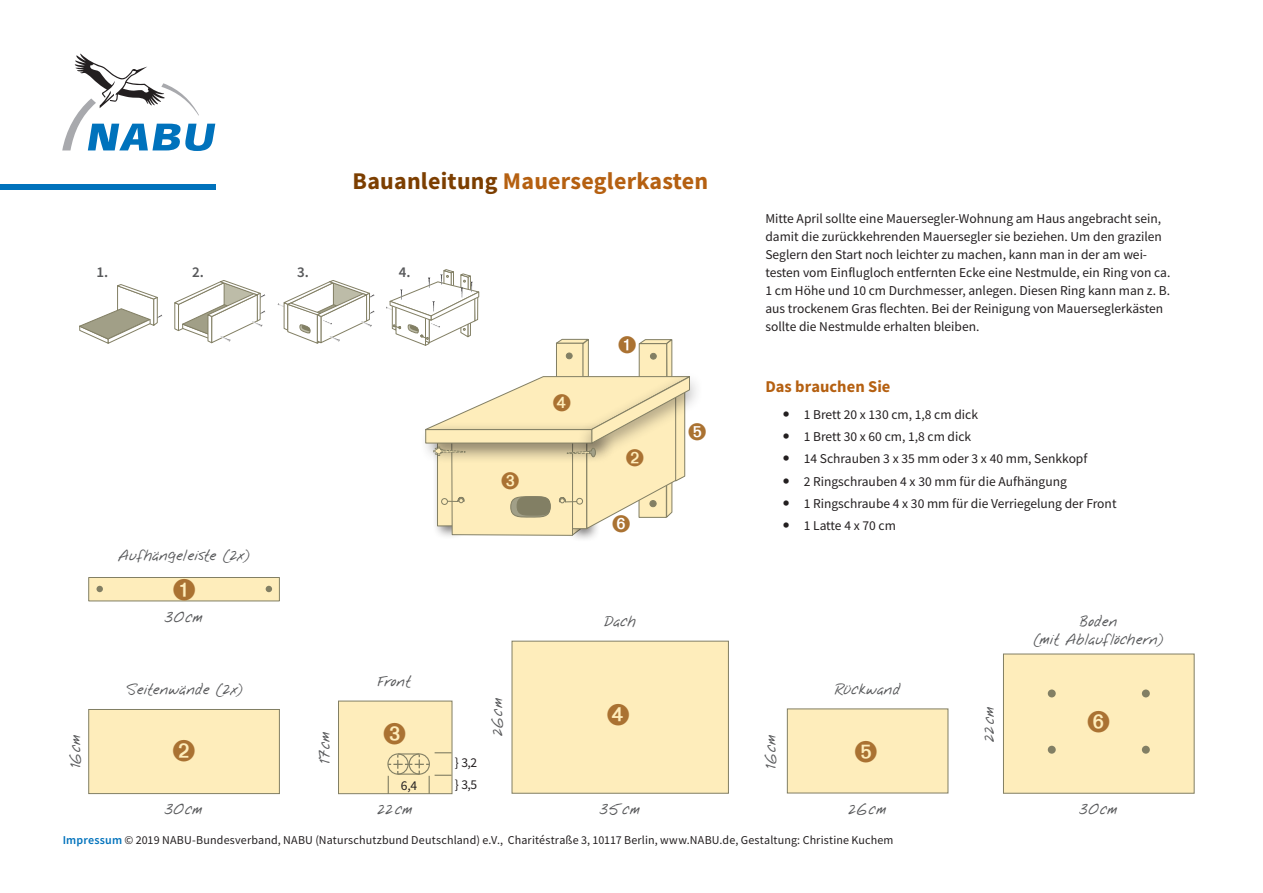
<style>
.page{position:relative;width:1263px;height:893px;background:#fff}
.page>*{position:absolute;margin:0;border:0;box-sizing:border-box;transform-origin:0 0}
.Überschrift-3{font:700 24px "Source Sans Pro";letter-spacing:.01em;color:#b56011}
.Überschrift-4{font:700 16.5px "Source Sans Pro";letter-spacing:.005em;color:#b56011}
.t1{font:600 15px "Source Sans Pro";color:#57585a}
.Fließtext_ohne_Einsc{font:13.5px/18px "Source Sans Pro";color:#231f20}
.Maßangaben{font:13.5px/18px "Nabu Note";letter-spacing:-.015em;color:#57585a;text-align:center}
.Body{font:12px "Source Sans Pro";letter-spacing:.01em;color:#231f20}
.s1{color:#7c3e00}
.s2{font-weight:600;color:#0072bc}
</style>
<div class="page">
<svg style="left:62px;top:54px;width:153px;height:97px"></svg>
<div style="left:0;top:184px;width:215px;height:6px;background:#0072bc"></div>
<div style="left:1003px;top:653px;width:191px;height:141px;background:#feedbb;border:1px solid #827f64"></div>
<div style="left:88px;top:709px;width:192px;height:85px;background:#feedbb;border:1px solid #827f64"></div>
<div style="left:511px;top:641px;width:218px;height:153px;background:#feedbb;border:1px solid #827f64"></div>
<div style="left:787px;top:708px;width:161px;height:85px;background:#feedbb"></div>
<div style="left:1048px;top:689px;width:8px;height:8px;background:#827f64;border-radius:50%"></div>
<div style="left:1142px;top:689px;width:8px;height:8px;background:#827f64;border-radius:50%"></div>
<div style="left:1048px;top:746px;width:8px;height:8px;background:#827f64;border-radius:50%"></div>
<div style="left:1142px;top:746px;width:8px;height:8px;background:#827f64;border-radius:50%"></div>
<div style="left:88px;top:577px;width:192px;height:24px;background:#feedbb;border:1px solid #827f64"></div>
<svg style="left:266px;top:586px;width:6px;height:6px"></svg>
<div style="left:96px;top:586px;width:7px;height:6px;background:#827f64;border-radius:50%"></div>
<div style="left:338px;top:701px;width:114px;height:93px;background:#feedbb;border:1px solid #827f64"></div>
<hr style="left:388px;top:764px;width:41px;height:1px;background:#827f64">
<div style="left:391px;top:757px;width:14px;height:14px;border:2px solid #feedbb;border-radius:50%"></div>
<div style="left:412px;top:757px;width:14px;height:14px;border:2px solid #feedbb;border-radius:50%"></div>
<svg style="left:388px;top:776px;width:1px;height:18px"></svg>
<svg style="left:429px;top:775px;width:23px;height:19px"></svg>
<svg style="left:435px;top:752px;width:17px;height:1px"></svg>
<div style="left:387px;top:753px;width:22px;height:22px;border:1px solid #827f64;border-radius:50%"></div>
<div style="left:409px;top:753px;width:21px;height:22px;border:1px solid #827f64;border-radius:50%"></div>
<svg style="left:397px;top:753px;width:23px;height:21px"></svg>
<hr style="left:398px;top:773px;width:21px;height:2px;background:#827f64">
<div style="left:567px;top:436px;width:34px;height:107px;background:#231f20;opacity:.6"></div>
<svg style="left:79px;top:284px;width:83px;height:60px"></svg>
<svg style="left:174px;top:280px;width:91px;height:63px"></svg>
<svg style="left:278px;top:280px;width:97px;height:64px"></svg>
<svg style="left:174px;top:578px;width:21px;height:22px"></svg>
<svg style="left:386px;top:269px;width:310px;height:267px"></svg>
<p class="Überschrift-3" style="left:353px;top:165px;width:357px"><span class="s1">Bauanleitung</span> Mauerseglerkasten</p>
<p class="t1" style="left:96px;top:262px;width:13px">1.</p>
<p class="t1" style="left:192px;top:262px;width:13px">2.</p>
<p class="t1" style="left:297px;top:262px;width:13px">3.</p>
<p class="t1" style="left:399px;top:262px;width:13px">4.</p>
<p class="Maßangaben" style="left:118px;top:547px;width:133px">Aufhängeleiste (2x)</p>
<p class="Fließtext_ohne_Einsc" style="left:765px;top:209px;width:406px">Mitte April sollte eine Mauersegler-Wohnung am Haus angebracht sein, damit die zurückkehrenden Mauersegler sie beziehen. Um den grazilen Seglern den Start noch leichter zu machen, kann man in der am wei&shy;testen vom Einflugloch entfernten Ecke eine Nestmulde, ein Ring von ca.<br>1 cm Höhe und 10 cm Durchmesser, anlegen. Diesen Ring kann man z. B. aus trockenem Gras flechten. Bei der Reinigung von Mauerseglerkästen sollte die Nestmulde erhalten bleiben.</p>
<p class="Überschrift-4" style="left:765px;top:376px;width:126px">Das brauchen Sie</p>
<p class="Fließtext_ohne_Einsc" style="left:804px;top:405px;width:176px">1 Brett 20 x 130 cm, 1,8 cm dick</p>
<p class="Fließtext_ohne_Einsc" style="left:804px;top:427px;width:169px">1 Brett 30 x 60 cm, 1,8 cm dick</p>
<p class="Fließtext_ohne_Einsc" style="left:804px;top:450px;width:285px">14 Schrauben 3 x 35 mm oder 3 x 40 mm, Senkkopf</p>
<p class="Fließtext_ohne_Einsc" style="left:804px;top:472px;width:265px">2 Ringschrauben 4 x 30 mm für die Aufhängung</p>
<p class="Fließtext_ohne_Einsc" style="left:804px;top:494px;width:314px">1 Ringschraube 4 x 30 mm für die Verriegelung der Front</p>
<p class="Fließtext_ohne_Einsc" style="left:804px;top:516px;width:94px">1 Latte 4 x 70 cm</p>
<p class="Maßangaben" style="left:68px;top:767px;width:35px;rotate:-90deg">16cm</p>
<p class="Maßangaben" style="left:165px;top:609px;width:40px">30cm</p>
<p class="Maßangaben" style="left:127px;top:681px;width:118px">Seitenwände (2x)</p>
<p class="Maßangaben" style="left:317px;top:763px;width:33px;rotate:-90deg">17cm</p>
<p class="Maßangaben" style="left:378px;top:674px;width:35px">Front</p>
<p class="Fließtext_ohne_Einsc" style="left:455px;top:754px;width:24px">} 3,2</p>
<p class="Maßangaben" style="left:489px;top:736px;width:40px;rotate:-90deg">26cm</p>
<p class="Maßangaben" style="left:604px;top:613px;width:34px">Dach</p>
<p class="Maßangaben" style="left:1034px;top:613px;width:131px">Boden<br>(mit Ablauflöchern)</p>
<p class="Maßangaben" style="left:763px;top:768px;width:35px;rotate:-90deg">16cm</p>
<p class="Maßangaben" style="left:835px;top:681px;width:67px">Rückwand</p>
<p class="Maßangaben" style="left:981px;top:742px;width:37px;rotate:-90deg">22cm</p>
<p class="Fließtext_ohne_Einsc" style="left:455px;top:775px;width:24px">} 3,5</p>
<p class="Fließtext_ohne_Einsc" style="left:401px;top:776px;width:18px">6,4</p>
<p class="Maßangaben" style="left:377px;top:801px;width:37px">22cm</p>
<p class="Maßangaben" style="left:165px;top:801px;width:40px">30cm</p>
<p class="Maßangaben" style="left:600px;top:801px;width:42px">35cm</p>
<p class="Maßangaben" style="left:848px;top:801px;width:40px">26cm</p>
<p class="Maßangaben" style="left:1079px;top:801px;width:40px">30cm</p>
<p class="Body" style="left:63px;top:832px;width:832px"><span class="s2">Impressum</span> © 2019 NABU-Bundesverband, NABU (Naturschutzbund Deutschland) e.V., Charitéstraße 3, 10117 Berlin, www.NABU.de, Gestaltung: Christine Kuchem</p>
</div>
